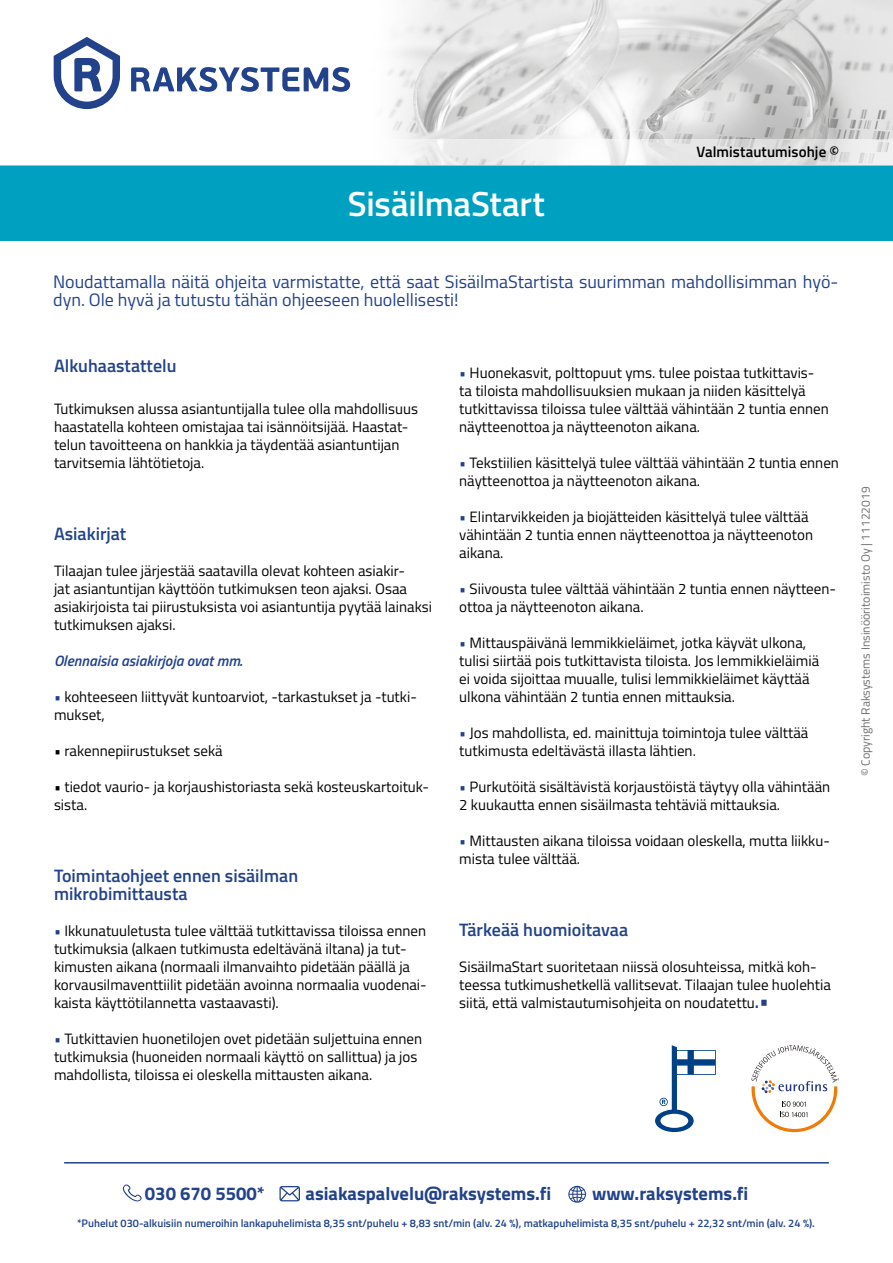
<style>
.page{position:relative;width:893px;height:1263px;background:#fff}
.page>*{position:absolute;margin:0;border:0;box-sizing:border-box;transform-origin:0 0}
.PÄÄOTSIKKO{font:600 34.8px "Titillium";letter-spacing:-.01em;color:#fff}
.ALAPALKKI2{font:700 18.6px "Titillium";color:#22428b}
.INGRESSI_UUSI{font:18px/18px "Titillium";color:#22428b}
.VÄLIOTSIKKO{font:600 18px/18px "Titillium";color:#22428b}
.LEIPIS{font:15px/18px "Titillium";color:#000}
.LEIPIS-2{font:italic 600 15px "Titillium";color:#22428b}
.t1{font:600 15px "Titillium";letter-spacing:.005em;color:#000}
.Leipis{font:12px "Titillium";color:#706f6f}
.ALATEKSTI_PUH_HINNAT{font:600 10.95px "Titillium";color:#22428b}
.s1{color:#22428b}
.s2{font-weight:600;font-size:18px;color:#22428b}
.s3{font-size:21px;color:#22428b}
</style>
<div class="page">
<img style="left:53px;top:0;width:840px;height:139px">
<div style="left:0;top:165px;width:893px;height:76px;background:#00a0c1"></div>
<svg style="left:396px;top:139px;width:497px;height:26px;fill:#ebebeb"></svg>
<svg style="left:131px;top:67px;width:219px;height:25px"></svg>
<svg style="left:54px;top:37px;width:66px;height:72px"></svg>
<svg style="left:655px;top:1045px;width:61px;height:87px"></svg>
<svg style="left:751px;top:1045px;width:88px;height:87px"></svg>
<hr style="left:64px;top:1162px;width:765px;height:1px;background:#22428b">
<svg style="left:568px;top:1186px;width:18px;height:17px"></svg>
<svg style="left:123px;top:1184px;width:19px;height:17px"></svg>
<svg style="left:279px;top:1186px;width:21px;height:15px"></svg>
<p class="PÄÄOTSIKKO" style="left:348px;top:178px;width:199px">SisäilmaStart</p>
<p class="t1" style="left:696px;top:141px;width:144px">Valmistautumisohje ©</p>
<p class="INGRESSI_UUSI" style="left:53px;top:272px;width:787px">Noudattamalla näitä ohjeita varmistatte, että saat SisäilmaStartista suurimman mahdollisimman hyö&shy;dyn. Ole hyvä ja tutustu tähän ohjeeseen huolellisesti!</p>
<p class="VÄLIOTSIKKO" style="left:54px;top:355px;width:124px">Alkuhaastattelu</p>
<p class="LEIPIS" style="left:54px;top:399px;width:366px">Tutkimuksen alussa asiantuntijalla tulee olla mahdollisuus haastatella kohteen omistajaa tai isännöitsijää. Haastat&shy;telun tavoitteena on hankkia ja täydentää asiantuntijan tarvitsemia lähtötietoja.</p>
<p class="VÄLIOTSIKKO" style="left:54px;top:524px;width:74px">Asiakirjat</p>
<p class="LEIPIS" style="left:54px;top:561px;width:380px">Tilaajan tulee järjestää saatavilla olevat kohteen asiakir-<br>jat asiantuntijan käyttöön tutkimuksen teon ajaksi. Osaa asiakirjoista tai piirustuksista voi asiantuntija pyytää lainaksi tutkimuksen ajaksi.</p>
<p class="LEIPIS-2" style="left:54px;top:649px;width:190px">Olennaisia asiakirjoja ovat mm.</p>
<p class="LEIPIS" style="left:54px;top:687px;width:364px"><span class="s1">•</span> kohteeseen liittyvät kuntoarviot, -tarkastukset ja -tutki&shy;mukset,</p>
<p class="LEIPIS" style="left:54px;top:741px;width:170px">• rakennepiirustukset sekä</p>
<p class="LEIPIS" style="left:54px;top:777px;width:377px">• tiedot vaurio- ja korjaushistoriasta sekä kosteuskartoituk&shy;sista.</p>
<p class="VÄLIOTSIKKO" style="left:54px;top:866px;width:246px">Toimintaohjeet ennen sisäilman mikrobimittausta</p>
<p class="LEIPIS" style="left:54px;top:921px;width:374px"><span class="s1">•</span> Ikkunatuuletusta tulee välttää tutkittavissa tiloissa ennen tutkimuksia (alkaen tutkimusta edeltävänä iltana) ja tut&shy;kimusten aikana (normaali ilmanvaihto pidetään päällä ja korvausilmaventtiilit pidetään avoinna normaalia vuodenai&shy;kaista käyttötilannetta vastaavasti).</p>
<p class="LEIPIS" style="left:54px;top:1029px;width:370px"><span class="s1">•</span> Tutkittavien huonetilojen ovet pidetään suljettuina ennen tutkimuksia (huoneiden normaali käyttö on sallittua) ja jos mahdollista, tiloissa ei oleskella mittausten aikana.</p>
<p class="LEIPIS" style="left:459px;top:363px;width:371px"><span class="s1">•</span> Huonekasvit, polttopuut yms. tulee poistaa tutkittavis&shy;ta tiloista mahdollisuuksien mukaan ja niiden käsittelyä tutkittavissa tiloissa tulee välttää vähintään 2 tuntia ennen näytteenottoa ja näytteenoton aikana.</p>
<p class="LEIPIS" style="left:459px;top:453px;width:381px"><span class="s1">•</span> Tekstiilien käsittelyä tulee välttää vähintään 2 tuntia ennen näytteenottoa ja näytteenoton aikana.</p>
<p class="LEIPIS" style="left:459px;top:507px;width:355px"><span class="s1">•</span> Elintarvikkeiden ja biojätteiden käsittelyä tulee välttää vähintään 2 tuntia ennen näytteenottoa ja näytteenoton aikana.</p>
<p class="LEIPIS" style="left:459px;top:579px;width:378px"><span class="s1">•</span> Siivousta tulee välttää vähintään 2 tuntia ennen näytteen&shy;ottoa ja näytteenoton aikana.</p>
<p class="LEIPIS" style="left:459px;top:633px;width:361px"><span class="s1">•</span> Mittauspäivänä lemmikkieläimet, jotka käyvät ulkona, tulisi siirtää pois tutkittavista tiloista. Jos lemmikkieläimiä ei voida sijoittaa muualle, tulisi lemmikkieläimet käyttää ulkona vähintään 2 tuntia ennen mittauksia.</p>
<p class="LEIPIS" style="left:459px;top:723px;width:351px"><span class="s1">•</span> Jos mahdollista, ed. mainittuja toimintoja tulee välttää tutkimusta edeltävästä illasta lähtien.</p>
<p class="LEIPIS" style="left:459px;top:777px;width:372px"><span class="s1">•</span> Purkutöitä sisältävistä korjaustöistä täytyy olla vähintään<br>2 kuukautta ennen sisäilmasta tehtäviä mittauksia.</p>
<p class="LEIPIS" style="left:459px;top:831px;width:372px"><span class="s1">•</span> Mittausten aikana tiloissa voidaan oleskella, mutta liikku&shy;mista tulee välttää.</p>
<p class="VÄLIOTSIKKO" style="left:459px;top:920px;width:170px">Tärkeää huomioitavaa</p>
<p class="LEIPIS" style="left:459px;top:957px;width:373px">SisäilmaStart suoritetaan niissä olosuhteissa, mitkä koh&shy;teessa tutkimushetkellä vallitsevat. Tilaajan tulee huolehtia siitä, että valmistautumisohjeita on noudatettu<span class="s2">.</span><span class="s3">•</span></p>
<p class="Leipis" style="left:857px;top:776px;width:291px;rotate:-90deg">© Copyright Raksystems Insinööritoimisto Oy | 11122019</p>
<p class="ALAPALKKI2" style="left:145px;top:1179px;width:121px">030 670 5500*</p>
<p class="ALAPALKKI2" style="left:306px;top:1179px;width:247px">asiakaspalvelu@raksystems.fi</p>
<p class="ALAPALKKI2" style="left:592px;top:1179px;width:158px">www.raksystems.fi</p>
<p class="ALATEKSTI_PUH_HINNAT" style="left:77px;top:1215px;width:739px">*Puhelut 030-alkuisiin numeroihin lankapuhelimista 8,35 snt/puhelu + 8,83 snt/min (alv. 24 %), matkapuhelimista 8,35 snt/puhelu + 22,32 snt/min (alv. 24 %).</p>
</div>
